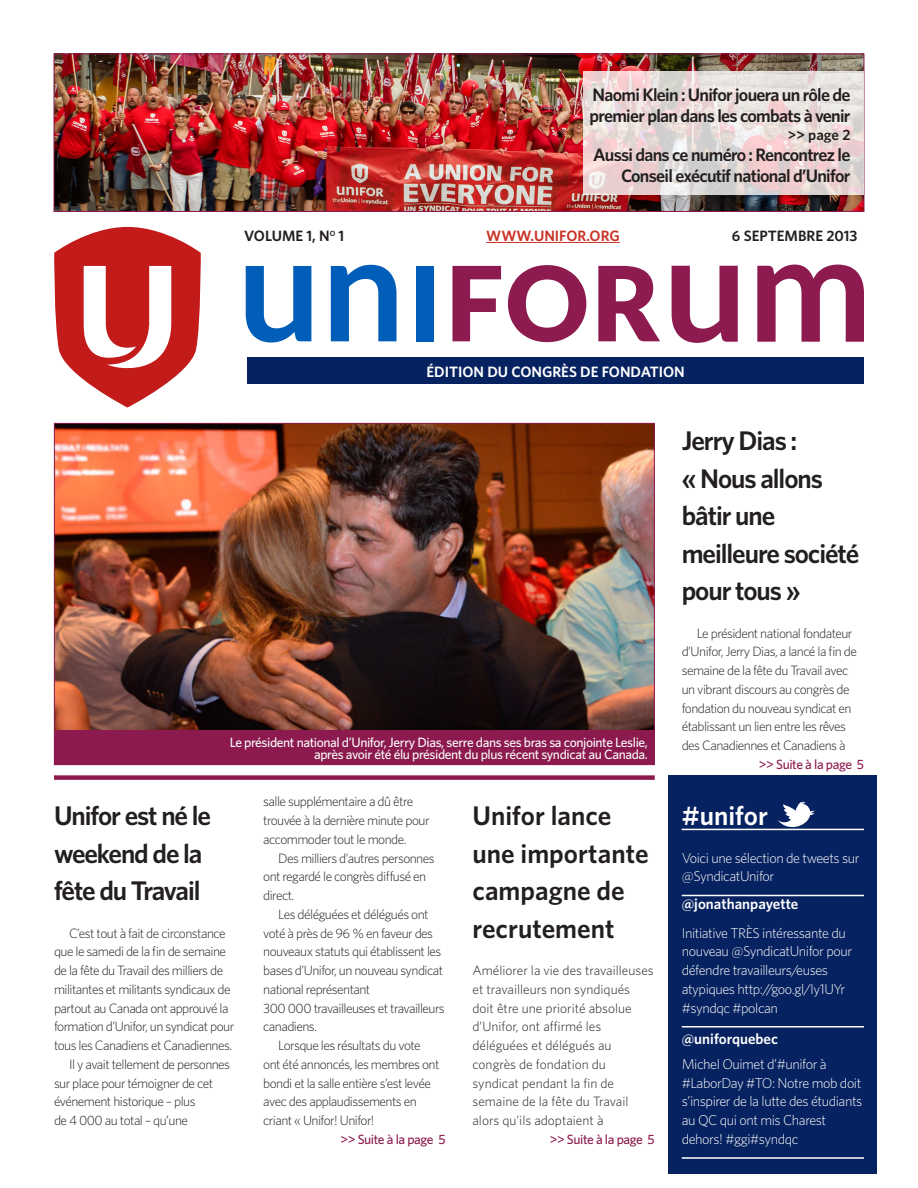
<style>
.page{position:relative;width:918px;height:1188px;background:#fff}
.page>*{position:absolute;margin:0;border:0;box-sizing:border-box;transform-origin:0 0}
.Feature_HED{font:600 27px/37.5px "Whitney";letter-spacing:-.04em;color:#231f20}
.Feature_HED-2{font:600 27px/37.5px "Whitney";color:#231f20}
.unifor_title{font:600 27px "Whitney";color:#fff}
.Headline_call_out_fe{font:600 18px/21px "Whitney";letter-spacing:-.04em;color:#231f20}
.Tweeter{font:600 15px "Whitney";color:#fff}
.Masthead{font:600 15px "Whitney";color:#fff}
.Volume_info{font:600 15px "Whitney";color:#231f20}
.Volume_info-2{font:600 15px "Whitney";color:#ca3327}
.Headline_call-out_pa{font:600 15px "Whitney";color:#231f20}
.Tweets{font:300 14.25px/18.8px "Whitney";letter-spacing:-.03em;color:#fff}
.Body_Copy_Indent{font:300 13.5px/18.8px "Whitney";letter-spacing:-.04em;color:#231f20}
.Body_Copy_No_Indent{font:300 13.5px/18.8px "Whitney";color:#231f20}
.Cutline{font:500 13.5px/12px "Whitney";letter-spacing:-.03em;color:#fafafa;text-align:right}
.Continued_on{font:500 13.5px "Whitney";letter-spacing:-.03em;color:#8c1a4f}
</style>
<div class="page">
<img style="left:56px;top:56px;width:806px;height:154px">
<div style="left:54px;top:54px;width:810px;height:158px;border:1px solid #8c1a4f"></div>
<svg style="left:583px;top:71px;width:280px;height:123px;background:#e8d9d8"></svg>
<svg style="left:54px;top:227px;width:147px;height:181px"></svg>
<svg style="left:246px;top:266px;width:65px;height:77px"></svg>
<svg style="left:331px;top:265px;width:65px;height:76px"></svg>
<svg style="left:452px;top:266px;width:49px;height:75px"></svg>
<svg style="left:508px;top:265px;width:78px;height:77px"></svg>
<svg style="left:598px;top:266px;width:62px;height:75px"></svg>
<div style="left:416px;top:266px;width:17px;height:75px;background:#005eb8"></div>
<svg style="left:672px;top:266px;width:66px;height:77px"></svg>
<svg style="left:757px;top:265px;width:107px;height:77px"></svg>
<img style="left:56px;top:425px;width:597px;height:305px">
<hr style="left:486px;top:242px;width:134px;height:1px;background:#ca3327">
<div style="left:54px;top:775px;width:601px;height:5px;background:#8c1a4f"></div>
<div style="left:669px;top:775px;width:208px;height:399px;background:#072260"></div>
<hr style="left:682px;top:1026px;width:182px;height:2px;background:#fff">
<hr style="left:682px;top:1157px;width:182px;height:2px;background:#fff">
<hr style="left:682px;top:829px;width:182px;height:1px;background:#fff">
<div style="left:54px;top:730px;width:601px;height:35px;background:#8c1a4f"></div>
<div style="left:247px;top:357px;width:617px;height:27px;background:#072260"></div>
<hr style="left:682px;top:895px;width:182px;height:1px;background:#fff">
<svg style="left:778px;top:802px;width:37px;height:29px"></svg>
<p class="Headline_call_out_fe" style="left:589px;top:84px;width:263px">Naomi Klein : Unifor jouera un rôle de premier plan dans les combats à venir</p>
<p class="Headline_call-out_pa" style="left:788px;top:124px;width:64px">&gt;&gt; page 2</p>
<p class="Headline_call_out_fe" style="left:593px;top:144px;width:259px;text-align:right">Aussi dans ce numéro : Rencontrez le<br>Conseil exécutif national d’Unifor</p>
<p class="Volume_info" style="left:244px;top:226px;width:102px">VOLUME 1, N<sup>O</sup> 1</p>
<p class="Volume_info-2" style="left:486px;top:226px;width:135px">WWW.UNIFOR.ORG</p>
<p class="Volume_info" style="left:732px;top:226px;width:127px">6 SEPTEMBRE 2013</p>
<p class="Masthead" style="left:426px;top:361px;width:260px">ÉDITION DU CONGRÈS DE FONDATION</p>
<p class="Cutline" style="left:230px;top:736px;width:420px">Le président national d’Unifor, Jerry Dias, serre dans ses bras sa conjointe Leslie, après avoir été élu président du plus récent syndicat au Canada.</p>
<p class="Feature_HED" style="left:54px;top:796px;width:159px">Unifor est né le weekend de la fête du Travail</p>
<p class="Body_Copy_Indent" style="left:54px;top:923px;width:182px;text-indent:15px">C’est tout à fait de circonstance que le samedi de la fin de semaine de la fête du Travail des milliers de militantes et militants syndicaux de partout au Canada ont approuvé la formation d’Unifor, un syndicat pour tous les Canadiens et Canadiennes.</p>
<p class="Body_Copy_Indent" style="left:54px;top:1054px;width:178px;text-indent:15px">Il y avait tellement de personnes sur place pour témoigner de cet événement historique – plus<br>de 4 000 au total – qu’une</p>
<p class="Body_Copy_Indent" style="left:263px;top:792px;width:168px">salle supplémentaire a dû être trouvée à la dernière minute pour accommoder tout le monde.</p>
<p class="Body_Copy_Indent" style="left:263px;top:848px;width:173px;text-indent:15px">Des milliers d’autres personnes ont regardé le congrès diffusé en direct.</p>
<p class="Body_Copy_Indent" style="left:263px;top:904px;width:183px;text-indent:15px">Les déléguées et délégués ont voté à près de 96 % en faveur des nouveaux statuts qui établissent les bases d’Unifor, un nouveau syndicat national représentant<br>300 000 travailleuses et travailleurs canadiens.</p>
<p class="Body_Copy_Indent" style="left:263px;top:1036px;width:178px;text-indent:15px">Lorsque les résultats du vote ont été annoncés, les membres ont bondi et la salle entière s’est levée avec des applaudissements en criant « Unifor! Unifor!</p>
<p class="Feature_HED-2" style="left:472px;top:796px;width:178px">Unifor lance une importante campagne de recrutement</p>
<p class="Body_Copy_No_Indent" style="left:472px;top:961px;width:183px">Améliorer la vie des travailleuses et travailleurs non syndiqués doit être une priorité absolue d’Unifor, ont affirmé les déléguées et délégués au congrès de fondation du syndicat pendant la fin de semaine de la fête du Travail alors qu’ils adoptaient à</p>
<p class="Continued_on" style="left:340px;top:1130px;width:107px">&gt;&gt; Suite à la page 5</p>
<p class="Continued_on" style="left:550px;top:1130px;width:107px">&gt;&gt; Suite à la page 5</p>
<p class="Feature_HED" style="left:682px;top:421px;width:179px">Jerry Dias :<br>« Nous allons bâtir une meilleure société pour tous »</p>
<p class="Body_Copy_Indent" style="left:682px;top:623px;width:177px;text-indent:15px">Le président national fondateur d’Unifor, Jerry Dias, a lancé la fin de semaine de la fête du Travail avec un vibrant discours au congrès de fondation du nouveau syndicat en établissant un lien entre les rêves des Canadiennes et Canadiens à</p>
<p class="Continued_on" style="left:759px;top:755px;width:107px">&gt;&gt; Suite à la page 5</p>
<p class="unifor_title" style="left:682px;top:798px;width:88px">#unifor</p>
<p class="Tweets" style="left:682px;top:848px;width:179px">Voici une sélection de tweets sur @SyndicatUnifor</p>
<p class="Tweeter" style="left:682px;top:894px;width:118px">@jonathanpayette</p>
<p class="Tweets" style="left:682px;top:923px;width:172px">Initiative TRÈS intéressante du nouveau @SyndicatUnifor pour défendre travailleurs/euses atypiques http://goo.gl/ly1UYr #syndqc #polcan</p>
<p class="Tweeter" style="left:682px;top:1029px;width:98px">@uniforquebec</p>
<p class="Tweets" style="left:682px;top:1054px;width:182px">Michel Ouimet d’#unifor à #LaborDay #TO: Notre mob doit s’inspirer de la lutte des étudiants au QC qui ont mis Charest dehors! #ggi#syndqc</p>
</div>
